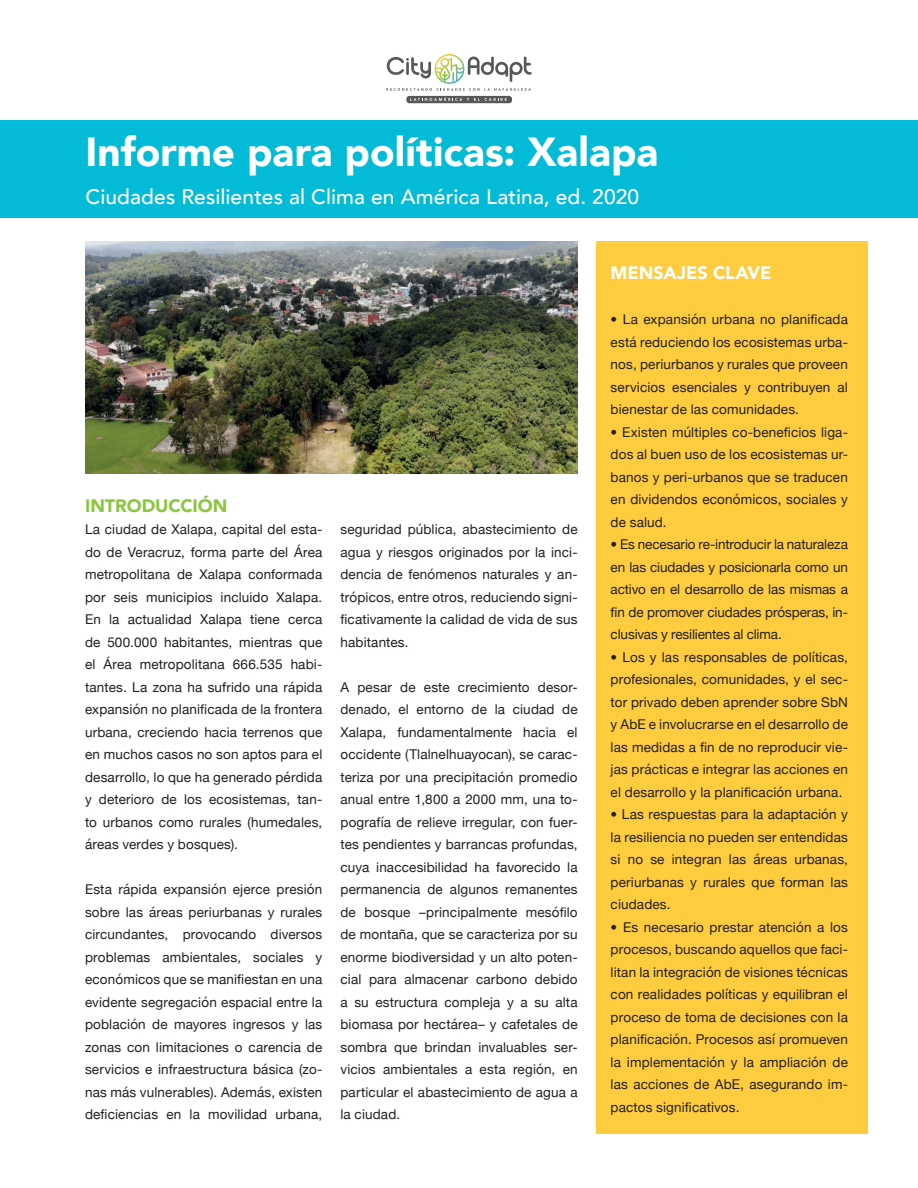
<style>
.page{position:relative;width:918px;height:1188px;background:#fff}
.page>*{position:absolute;margin:0;border:0;box-sizing:border-box;transform-origin:0 0}
.t1{font:900 40.5px "Avenir";color:#fff}
.t2{font:500 21px "Avenir";letter-spacing:.005em;color:#fff}
.t3{font:900 18px "Avenir";color:#fff}
.t4{font:900 18px "Avenir";letter-spacing:-.005em;color:#8bc63e}
.t5{font:13.5px/22.5px "Helvetica Neue";letter-spacing:.01em;color:#231f20;text-align:justify}
.s1{font-family:"Avenir";font-weight:500}
</style>
<div class="page">
<div style="left:0;top:120px;width:918px;height:97px;background:#03bbd7"></div>
<img style="left:85px;top:242px;width:493px;height:232px">
<div style="left:596px;top:242px;width:271px;height:892px;background:#fecc3e"></div>
<div style="left:406px;top:96px;width:106px;height:7px;background:#57585a;border-radius:3px"></div>
<svg style="left:410px;top:97px;width:97px;height:4px"></svg>
<svg style="left:386px;top:54px;width:146px;height:37px"></svg>
<h1 class="t1" style="left:85px;top:118px;width:574px">Informe para políticas: Xalapa</h1>
<h2 class="t2" style="left:85px;top:179px;width:555px">Ciudades Resilientes al Clima en América Latina, ed. 2020</h2>
<h3 class="t4" style="left:85px;top:490px;width:144px">INTRODUCCIÓN</h3>
<p class="t5" style="left:85px;top:519px;width:239px">La ciudad de Xalapa, capital del esta&shy;do de Veracruz, forma parte del Área metropolitana de Xalapa conformada por seis municipios incluido Xalapa.<br>En la actualidad Xalapa tiene cerca de 500.000 habitantes, mientras que el Área metropolitana 666.535 habi&shy;tantes. La zona ha sufrido una rápida expansión no planificada de la frontera urbana, creciendo hacia terrenos que en muchos casos no son aptos para el desarrollo, lo que ha generado pérdida y deterioro de los ecosistemas, tan&shy;to urbanos como rurales (humedales, áreas verdes y bosques).</p>
<p class="t5" style="left:85px;top:879px;width:239px">Esta rápida expansión ejerce presión sobre las áreas periurbanas y rurales circundantes, provocando diversos problemas ambientales, sociales y económicos que se manifiestan en una evidente segregación espacial entre la población de mayores ingresos y las zonas con limitaciones o carencia de servicios e infraestructura básica (zo&shy;nas más vulnerables). Además, existen deficiencias en la movilidad urbana,</p>
<p class="t5" style="left:340px;top:519px;width:239px">seguridad pública, abastecimiento de agua y riesgos originados por la inci&shy;dencia de fenómenos naturales y an&shy;trópicos, entre otros, reduciendo signi&shy;ficativamente la calidad de vida de sus habitantes.</p>
<p class="t5" style="left:340px;top:676px;width:239px">A pesar de este crecimiento desor&shy;denado, el entorno de la ciudad de Xalapa, fundamentalmente hacia el occidente (Tlalnelhuayocan), se carac&shy;teriza por una precipitación promedio anual entre 1,800 a 2000 mm, una to&shy;pografía de relieve irregular, con fuer&shy;tes pendientes y barrancas profundas, cuya inaccesibilidad ha favorecido la permanencia de algunos remanentes de bosque –principalmente mesófilo de montaña, que se caracteriza por su enorme biodiversidad y un alto poten&shy;cial para almacenar carbono debido a su estructura compleja y a su alta biomasa por hectárea– y cafetales de sombra que brindan invaluables ser&shy;vicios ambientales a esta región, en particular el abastecimiento de agua a la ciudad.</p>
<h3 class="t3" style="left:611px;top:257px;width:162px">MENSAJES CLAVE</h3>
<p class="t5" style="left:611px;top:309px;width:239px"><span class="s1">•</span> La expansión urbana no planificada está reduciendo los ecosistemas urba&shy;nos, periurbanos y rurales que proveen servicios esenciales y contribuyen al bienestar de las comunidades.</p>
<p class="t5" style="left:611px;top:421px;width:239px"><span class="s1">•</span> Existen múltiples co-beneficios liga&shy;dos al buen uso de los ecosistemas ur&shy;banos y peri-urbanos que se traducen en dividendos económicos, sociales y de salud.</p>
<p class="t5" style="left:611px;top:534px;width:239px"><span class="s1">•</span> Es necesario re-introducir la naturaleza en las ciudades y posicionarla como un activo en el desarrollo de las mismas a fin de promover ciudades prósperas, in&shy;clusivas y resilientes al clima.</p>
<p class="t5" style="left:611px;top:646px;width:239px"><span class="s1">•</span> Los y las responsables de políticas, profesionales, comunidades, y el sec&shy;tor privado deben aprender sobre SbN y AbE e involucrarse en el desarrollo de las medidas a fin de no reproducir vie&shy;jas prácticas e integrar las acciones en el desarrollo y la planificación urbana.</p>
<p class="t5" style="left:611px;top:804px;width:239px"><span class="s1">•</span> Las respuestas para la adaptación y la resiliencia no pueden ser entendidas si no se integran las áreas urbanas, periurbanas y rurales que forman las ciudades.</p>
<p class="t5" style="left:611px;top:916px;width:239px"><span class="s1">•</span> Es necesario prestar atención a los procesos, buscando aquellos que faci&shy;litan la integración de visiones técnicas con realidades políticas y equilibran el proceso de toma de decisiones con la planificación. Procesos así promueven la implementación y la ampliación de las acciones de AbE, asegurando im&shy;pactos significativos.</p>
</div>
